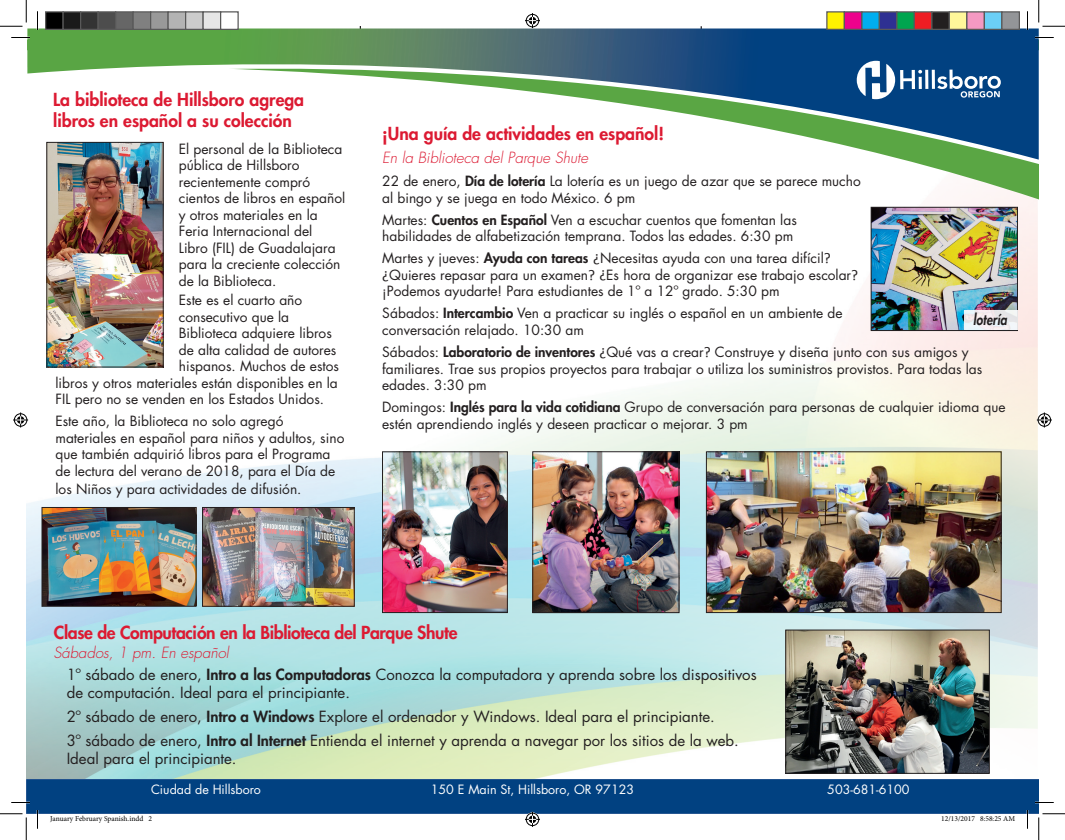
<style>
.page{position:relative;width:1065px;height:840px;background:#fff}
.page>*{position:absolute;margin:0;border:0;box-sizing:border-box;transform-origin:0 0}
.t1{font:800 17.5px/21px "Futura Std";color:#dc1a32}
.t2{font:800 17.5px "Futura Std";letter-spacing:-.02em;color:#dc1a32}
.t3{font:15px/18px "Futura Std";color:#231f20}
.t4{font:italic 300 15px "Futura Std";color:#dc1a32}
.t5{font:italic 800 14.75px "Futura Std";letter-spacing:.01em;color:#231f20;scale:.82 1}
.t6{font:13.75px/16.5px "Futura Std";color:#231f20}
.t7{font:12.5px "Futura Std";color:#fff}
.t8{font:7.5px "Minion Pro";color:#000}
.s1{font-weight:800}
.s2{font-family:"Calibri";font-size:15px}
</style>
<div class="page">
<img style="left:26px;top:200px;width:1011px;height:614px">
<img style="left:787px;top:632px;width:201px;height:140px">
<div style="left:785px;top:630px;width:205px;height:144px;border:1px solid #231f20"></div>
<img style="left:44px;top:509px;width:150px;height:96px">
<div style="left:42px;top:507px;width:154px;height:100px;border:1px solid #231f20"></div>
<img style="left:48px;top:200px;width:114px;height:165px">
<div style="left:46px;top:142px;width:118px;height:225px;border:1px solid #231f20"></div>
<img style="left:873px;top:209px;width:143px;height:120px">
<div style="left:871px;top:207px;width:147px;height:124px;border:1px solid #231f20"></div>
<div style="left:964px;top:310px;width:53px;height:20px;background:#eeedf1"></div>
<img style="left:204px;top:509px;width:149px;height:96px">
<div style="left:202px;top:507px;width:153px;height:100px;border:1px solid #231f20"></div>
<svg style="left:46px;top:164px;width:993px;height:36px"></svg>
<svg style="left:46px;top:160px;width:993px;height:4px"></svg>
<img style="left:27px;top:28px;width:1012px;height:132px">
<hr style="left:925px;top:70px;width:3px;height:19px;background:#fff">
<hr style="left:932px;top:70px;width:3px;height:19px;background:#fff">
<svg style="left:937px;top:70px;width:64px;height:28px"></svg>
<svg style="left:857px;top:61px;width:65px;height:38px"></svg>
<div style="left:27px;top:779px;width:1012px;height:34px;background:#014181"></div>
<img style="left:708px;top:454px;width:292px;height:157px">
<div style="left:706px;top:452px;width:296px;height:161px;border:1px solid #231f20"></div>
<img style="left:535px;top:453px;width:142px;height:158px">
<div style="left:533px;top:451px;width:146px;height:162px;border:1px solid #231f20"></div>
<img style="left:384px;top:454px;width:122px;height:157px">
<div style="left:382px;top:452px;width:126px;height:161px;border:1px solid #231f20"></div>
<svg style="left:11px;top:37px;width:19px;height:1px"></svg>
<svg style="left:1035px;top:37px;width:19px;height:1px"></svg>
<svg style="left:11px;top:802px;width:19px;height:1px"></svg>
<svg style="left:1035px;top:802px;width:19px;height:1px"></svg>
<svg style="left:37px;top:11px;width:1px;height:19px"></svg>
<svg style="left:37px;top:810px;width:1px;height:19px"></svg>
<svg style="left:1027px;top:11px;width:1px;height:19px"></svg>
<svg style="left:1027px;top:810px;width:1px;height:19px"></svg>
<svg style="left:0;top:0;width:27px;height:27px"></svg>
<svg style="left:0;top:814px;width:27px;height:26px"></svg>
<svg style="left:1039px;top:0;width:26px;height:27px"></svg>
<svg style="left:1039px;top:814px;width:26px;height:26px"></svg>
<svg style="left:525px;top:13px;width:15px;height:15px"></svg>
<svg style="left:525px;top:812px;width:15px;height:15px"></svg>
<svg style="left:13px;top:412px;width:15px;height:16px"></svg>
<svg style="left:1037px;top:412px;width:15px;height:16px"></svg>
<div style="left:46px;top:12px;width:17px;height:17px;background:#000"></div>
<div style="left:45px;top:11px;width:19px;height:19px;border:1px solid #595959"></div>
<div style="left:63px;top:12px;width:18px;height:17px;background:#1a1a1a"></div>
<div style="left:62px;top:11px;width:19px;height:19px;border:1px solid #595959"></div>
<div style="left:81px;top:12px;width:17px;height:17px;background:#333"></div>
<div style="left:80px;top:11px;width:19px;height:19px;border:1px solid #595959"></div>
<div style="left:98px;top:12px;width:18px;height:17px;background:#4d4d4d"></div>
<div style="left:98px;top:11px;width:18px;height:19px;border:1px solid #595959"></div>
<div style="left:116px;top:12px;width:17px;height:17px;background:#666"></div>
<div style="left:115px;top:11px;width:19px;height:19px;border:1px solid #595959"></div>
<div style="left:133px;top:12px;width:18px;height:17px;background:#808080"></div>
<div style="left:132px;top:11px;width:19px;height:19px;border:1px solid #595959"></div>
<div style="left:151px;top:12px;width:17px;height:17px;background:#999"></div>
<div style="left:150px;top:11px;width:19px;height:19px;border:1px solid #595959"></div>
<div style="left:168px;top:12px;width:18px;height:17px;background:#b3b3b3"></div>
<div style="left:168px;top:11px;width:18px;height:19px;border:1px solid #595959"></div>
<div style="left:186px;top:12px;width:17px;height:17px;background:#ccc"></div>
<div style="left:185px;top:11px;width:19px;height:19px;border:1px solid #595959"></div>
<div style="left:203px;top:12px;width:18px;height:17px;background:#e6e6e6"></div>
<div style="left:202px;top:11px;width:19px;height:19px;border:1px solid #595959"></div>
<div style="left:220px;top:11px;width:19px;height:19px;border:1px solid #595959"></div>
<div style="left:827px;top:12px;width:17px;height:17px;background:#fff101"></div>
<div style="left:826px;top:11px;width:19px;height:19px;border:1px solid #595959"></div>
<div style="left:844px;top:12px;width:18px;height:17px;background:#ed028c"></div>
<div style="left:844px;top:11px;width:18px;height:19px;border:1px solid #595959"></div>
<div style="left:862px;top:12px;width:17px;height:17px;background:#00aeef"></div>
<div style="left:861px;top:11px;width:19px;height:19px;border:1px solid #595959"></div>
<div style="left:879px;top:12px;width:18px;height:17px;background:#2e3092"></div>
<div style="left:879px;top:11px;width:19px;height:19px;border:1px solid #595959"></div>
<div style="left:897px;top:12px;width:17px;height:17px;background:#00a54f"></div>
<div style="left:896px;top:11px;width:19px;height:19px;border:1px solid #595959"></div>
<div style="left:914px;top:12px;width:18px;height:17px;background:#ee1d23"></div>
<div style="left:914px;top:11px;width:18px;height:19px;border:1px solid #595959"></div>
<div style="left:932px;top:12px;width:17px;height:17px;background:#231f20"></div>
<div style="left:931px;top:11px;width:19px;height:19px;border:1px solid #595959"></div>
<div style="left:949px;top:12px;width:18px;height:17px;background:#fff79a"></div>
<div style="left:949px;top:11px;width:19px;height:19px;border:1px solid #595959"></div>
<div style="left:967px;top:12px;width:17px;height:17px;background:#f499c2"></div>
<div style="left:966px;top:11px;width:19px;height:19px;border:1px solid #595959"></div>
<div style="left:984px;top:12px;width:18px;height:17px;background:#6bcff6"></div>
<div style="left:984px;top:11px;width:18px;height:19px;border:1px solid #595959"></div>
<div style="left:1002px;top:12px;width:17px;height:17px;background:#939598"></div>
<div style="left:1001px;top:11px;width:19px;height:19px;border:1px solid #595959"></div>
<div style="left:942px;top:780px;width:73px;height:34px;background:#014181"></div>
<p class="t1" style="left:53px;top:89px;width:252px">La biblioteca de Hillsboro agrega libros en español a su colección</p>
<p class="t6" style="left:179px;top:141px;width:168px">El personal de la Biblioteca pública de Hillsboro recientemente compró cientos de libros en español y otros materiales en la<br>Feria Internacional del<br>Libro (FIL) de Guadalajara para la creciente colección de la Biblioteca.</p>
<p class="t6" style="left:179px;top:292px;width:125px">Este es el cuarto año</p>
<p class="t6" style="left:179px;top:309px;width:112px">consecutivo que la</p>
<p class="t6" style="left:179px;top:325px;width:154px">Biblioteca adquiere libros</p>
<p class="t6" style="left:179px;top:342px;width:159px">de alta calidad de autores</p>
<p class="t6" style="left:179px;top:358px;width:162px">hispanos. Muchos de estos</p>
<p class="t6" style="left:55px;top:375px;width:284px">libros y otros materiales están disponibles en la</p>
<p class="t6" style="left:55px;top:391px;width:270px">FIL pero no se venden en los Estados Unidos.</p>
<p class="t6" style="left:55px;top:413px;width:290px">Este año, la Biblioteca no solo agregó materiales en español para niños y adultos, sino que también adquirió libros para el Programa de lectura del verano de 2018, para el Día de</p>
<p class="t6" style="left:55px;top:481px;width:248px">los Niños y para actividades de difusión.</p>
<p class="t1" style="left:382px;top:123px;width:283px">¡Una guía de actividades en español!</p>
<p class="t4" style="left:382px;top:148px;width:207px">En la Biblioteca del Parque Shute</p>
<p class="t6" style="left:382px;top:173px;width:480px">22 de enero, <span class="s1">Día de lotería</span> La lotería es un juego de azar que se parece mucho al bingo y se juega en todo México. 6 pm</p>
<p class="t6" style="left:382px;top:212px;width:416px">Martes: <span class="s1">Cuentos en Español</span> Ven a escuchar cuentos que fomentan las habilidades de alfabetización temprana. Todos las edades. 6:30 pm</p>
<p class="t6" style="left:382px;top:250px;width:478px">Martes y jueves: <span class="s1">Ayuda con tareas</span> <span class="s2">¿</span>Necesitas ayuda con una tarea difícil<span class="s2">? ¿</span>Quieres repasar para un examen<span class="s2">? ¿</span>Es hora de organizar ese trabajo escolar<span class="s2">? </span>¡Podemos ayudarte! Para estudiantes de 1o a 12o grado. 5:30 pm</p>
<p class="t6" style="left:382px;top:305px;width:462px">Sábados: <span class="s1">Intercambio</span> Ven a practicar su inglés o español en un ambiente de conversación relajado. 10:30 am</p>
<p class="t6" style="left:382px;top:344px;width:602px">Sábados: <span class="s1">Laboratorio de inventores</span> <span class="s2">¿</span>Qué vas a crear<span class="s2">?</span> Construye y diseña junto con sus amigos y familiares. Trae sus propios proyectos para trabajar o utiliza los suministros provistos. Para todas las edades. 3:30 pm</p>
<p class="t6" style="left:382px;top:399px;width:625px">Domingos: <span class="s1">Inglés para la vida cotidiana</span> Grupo de conversación para personas de cualquier idioma que estén aprendiendo inglés y deseen practicar o mejorar. 3 pm</p>
<p class="t5" style="left:973px;top:310px;width:43px">lotería</p>
<p class="t2" style="left:54px;top:622px;width:405px">Clase de Computación en la Biblioteca del Parque Shute</p>
<p class="t4" style="left:53px;top:643px;width:177px">Sábados, 1 pm. En español</p>
<p class="t3" style="left:67px;top:666px;width:691px">1o sábado de enero, <span class="s1">Intro a las Computadoras</span> Conozca la computadora y aprenda sobre los dispositivos de computación. Ideal para el principiante.</p>
<p class="t3" style="left:67px;top:705px;width:674px;line-height:23.6px">2o sábado de enero, <span class="s1">Intro a Windows</span> Explore el ordenador y Windows. Ideal para el principiante.<br>3o sábado de enero, <span class="s1">Intro al Internet</span> Entienda el internet y aprenda a navegar por los sitios de la web.</p>
<p class="t3" style="left:67px;top:749px;width:171px">Ideal para el principiante.</p>
<p class="t7" style="left:151px;top:782px;width:111px">Ciudad de Hillsboro</p>
<p class="t7" style="left:431px;top:781px;width:205px">150 E Main St, Hillsboro, OR 97123</p>
<p class="t7" style="left:827px;top:781px;width:84px">503-681-6100</p>
<p class="t8" style="left:50px;top:814px;width:104px">January February Spanish.indd 2</p>
<p class="t8" style="left:941px;top:814px;width:75px">12/13/2017 8:58:25 AM</p>
</div>
